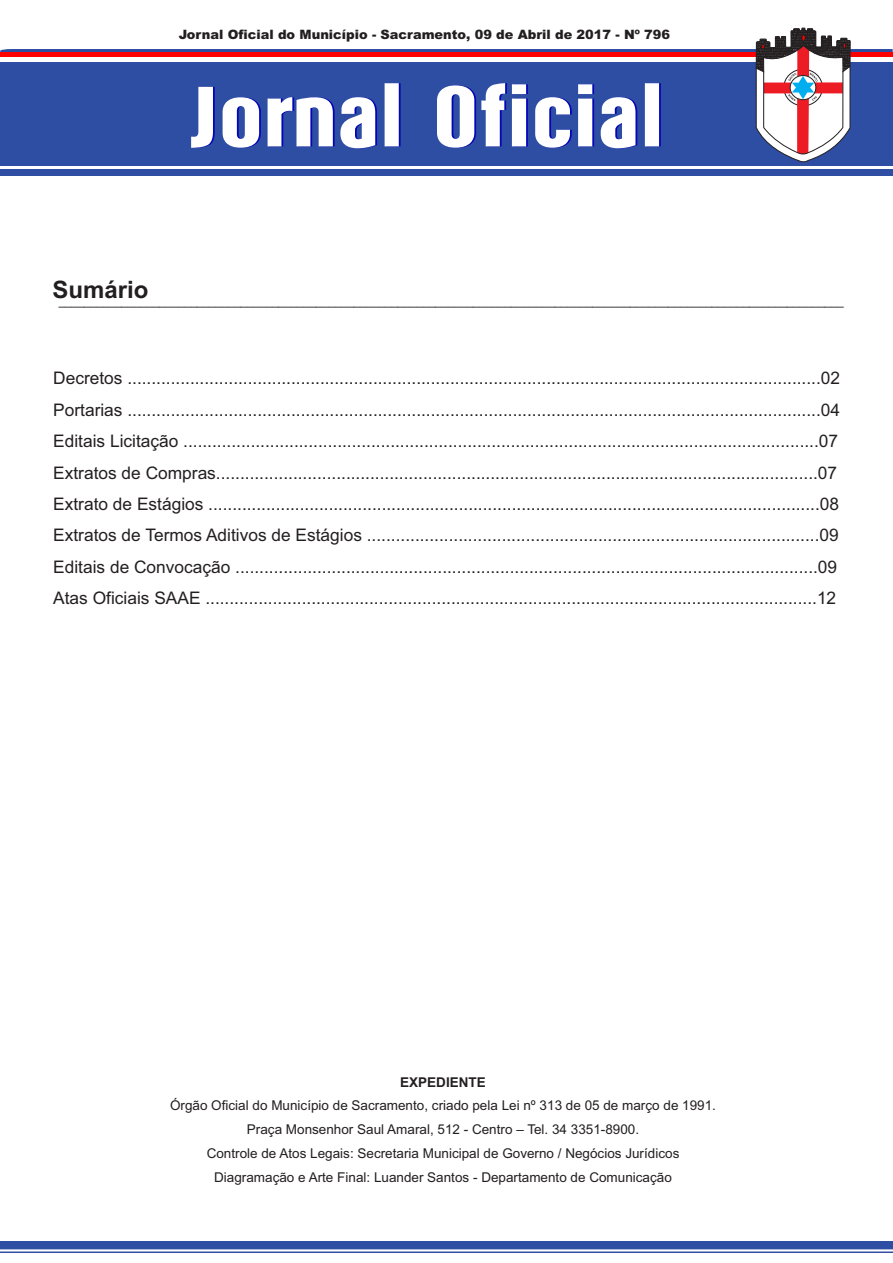
<style>
.page{position:relative;width:893px;height:1263px;background:#fff}
.page>*{position:absolute;margin:0;border:0;box-sizing:border-box;transform-origin:0 0}
.t1{font:700 24px "Arial";color:#231f20}
.t2{font:17.25px/31.3px "Arial";color:#231f20}
.t3{font:13.5px/23.7px "Arial";color:#231f20;text-align:center}
.t4{font:700 13.5px "Arial";color:#231f20}
.t5{font:900 12.9px "Arial";color:#231f20}
.t6{font:12.75px "Arial";color:#231f20;scale:.88 1}
</style>
<div class="page">
<div style="left:0;top:62px;width:893px;height:113px;background:#2d4ea2"></div>
<div style="left:0;top:1242px;width:893px;height:11px;background:#98a8d1"></div>
<svg style="left:0;top:1242px;width:893px;height:9px"></svg>
<hr style="left:0;top:166px;width:893px;height:3px;background:#fff">
<svg style="left:0;top:27px;width:893px;height:135px"></svg>
<p class="t5" style="left:179px;top:30px;width:493px">Jornal Oficial do Município - Sacramento, 09 de Abril de 2017 - Nº 796</p>
<h1 class="t1" style="left:52px;top:280px;width:98px">Sumário</h1>
<p class="t6" style="left:59px;top:296px;width:893px">_____________________________________________________________________________________________________________________________</p>
<p class="t2" style="left:53px;top:364px;width:788px">Decretos ................................................................................................................................................02<br>Portarias ................................................................................................................................................04<br>Editais Licitação ....................................................................................................................................07<br>Extratos de Compras.............................................................................................................................07<br>Extrato de Estágios ...............................................................................................................................08<br>Extratos de Termos Aditivos de Estágios ..............................................................................................09<br>Editais de Convocação .........................................................................................................................09<br>Atas Oficiais SAAE ...............................................................................................................................12</p>
<p class="t4" style="left:400px;top:1077px;width:87px">EXPEDIENTE</p>
<p class="t3" style="left:170px;top:1095px;width:547px">Órgão Oficial do Município de Sacramento, criado pela Lei nº 313 de 05 de março de 1991.<br>Praça Monsenhor Saul Amaral, 512 - Centro – Tel. 34 3351-8900.<br>Controle de Atos Legais: Secretaria Municipal de Governo / Negócios Jurídicos Diagramação e Arte Final: Luander Santos - Departamento de Comunicação</p>
</div>
